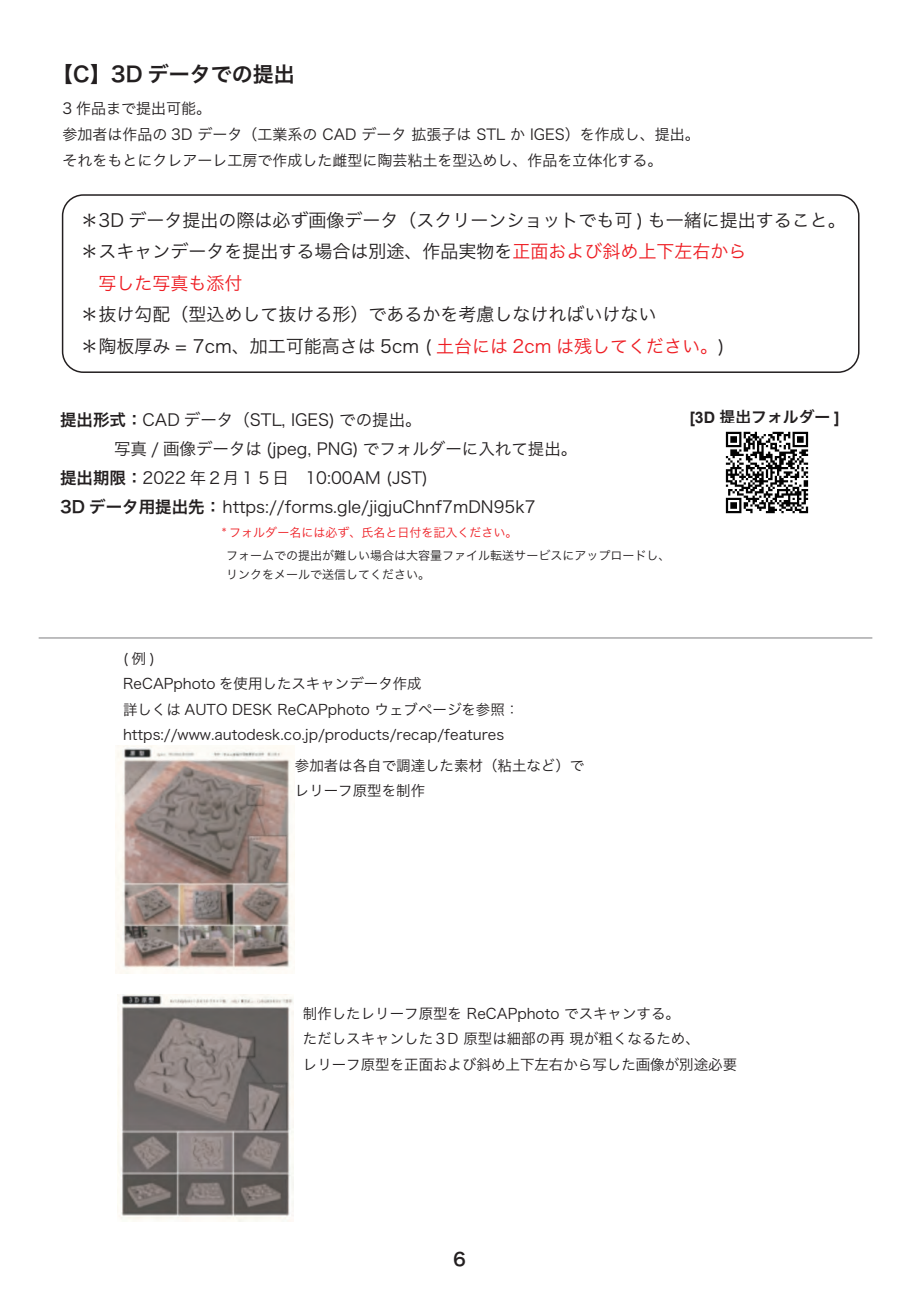
<style>
.page{position:relative;width:919px;height:1289px;background:#fff}
.page>*{position:absolute;margin:0;border:0;box-sizing:border-box;transform-origin:0 0}
.t1{font:21px "Hira Kaku Pro N W6";color:#231f20}
.t2{font:18px/31.5px "Hira Kaku Pro N W3";color:#231f20}
.t3{font:18px "Hira Kaku Pro N W6";color:#231f20}
.t4{font:16.5px/28.8px "Hira Kaku Pro N W3";color:#231f20}
.t5{font:15.9px "Hira Kaku Pro N W6";color:#231f20}
.t6{font:15px/26.2px "Hira Kaku Pro N W3";color:#231f20}
.t7{font:14.4px/25.3px "Hira Kaku Pro N W3";color:#231f20}
.t8{font:12px/19.5px "Hira Kaku Pro N W3";color:#231f20}
.t9{font:12px "Hira Kaku Pro N W3";color:#ee1d23}
.s1{color:#ee1d23}
.s2{font-family:"Hira Kaku Pro N W6"}
.s3{font-family:"Arial";font-weight:700}
</style>
<div class="page">
<div style="left:62px;top:194px;width:797px;height:179px;border:2px solid #231f20;border-radius:21px"></div>
<img style="left:118px;top:994px;width:175px;height:227px">
<img style="left:116px;top:745px;width:179px;height:228px">
<hr style="left:39px;top:637px;width:833px;height:1px;background:#7d7e80">
<img style="left:725px;top:431px;width:84px;height:83px">
<h1 class="t1" style="left:52px;top:55px;width:244px">【C】3D データでの提出</h1>
<p class="t6" style="left:63px;top:94px;width:638px">3 作品まで提出可能。<br>参加者は作品の 3D データ（工業系の CAD データ 拡張子は STL か IGES）を作成し、提出。それをもとにクレアーレ工房で作成した雌型に陶芸粘土を型込めし、作品を立体化する。</p>
<p class="t2" style="left:63px;top:203px;width:784px">　＊3D データ提出の際は必ず画像データ（スクリーンショットでも可 ) も一緒に提出すること。　＊スキャンデータを提出する場合は別途、作品実物を<span class="s1">正面および斜め上下左右から<br>　　写した写真も添付</span></p>
<p class="t2" style="left:63px;top:297px;width:663px">　＊抜け勾配（型込めして抜ける形）であるかを考慮しなければいけない<br>　＊陶板厚み = 7cm、加工可能高さは 5cm ( <span class="s1">土台には 2cm は残してください。</span>)</p>
<p class="t4" style="left:60px;top:404px;width:363px"><span class="s2">提出形式：</span>CAD データ（STL, IGES) での提出。</p>
<p class="t5" style="left:689px;top:402px;width:151px"><span class="s3">!&amp;#$</span>提出フォルダー <span class="s3">%</span></p>
<p class="t4" style="left:60px;top:433px;width:518px;text-indent:54px">写真 / 画像データは (jpeg, PNG) でフォルダーに入れて提出。<span class="s2">提出期限：</span>2022 年２月１５日　10:00AM (JST)<br><span class="s2">3D データ用提出先：</span> https://forms.gle/jigjuChnf7mDN95k7</p>
<p class="t9" style="left:222px;top:521px;width:297px">* フォルダー名には必ず、氏名と日付を記入ください。</p>
<p class="t8" style="left:226px;top:544px;width:445px">フォームでの提出が難しい場合は大容量ファイル転送サービスにアップロードし、リンクをメールで送信してください。</p>
<p class="t7" style="left:123px;top:644px;width:398px">(例)<br>ReCAPphoto を使用したスキャンデータ作成<br>詳しくは AUTO DESK ReCAPphoto ウェブページを参照：https://www.autodesk.co.jp/products/recap/features</p>
<p class="t7" style="left:295px;top:751px;width:291px">参加者は各自で調達した素材（粘土など）でレリーフ原型を制作</p>
<p class="t7" style="left:303px;top:999px;width:436px">制作したレリーフ原型を ReCAPphoto でスキャンする。<br>ただしスキャンした３D 原型は細部の再 現が粗くなるため、<br>レリーフ原型を正面および斜め上下左右から写した画像が別途必要</p>
<p class="t3" style="left:453px;top:1242px;width:14px">6</p>
</div>
